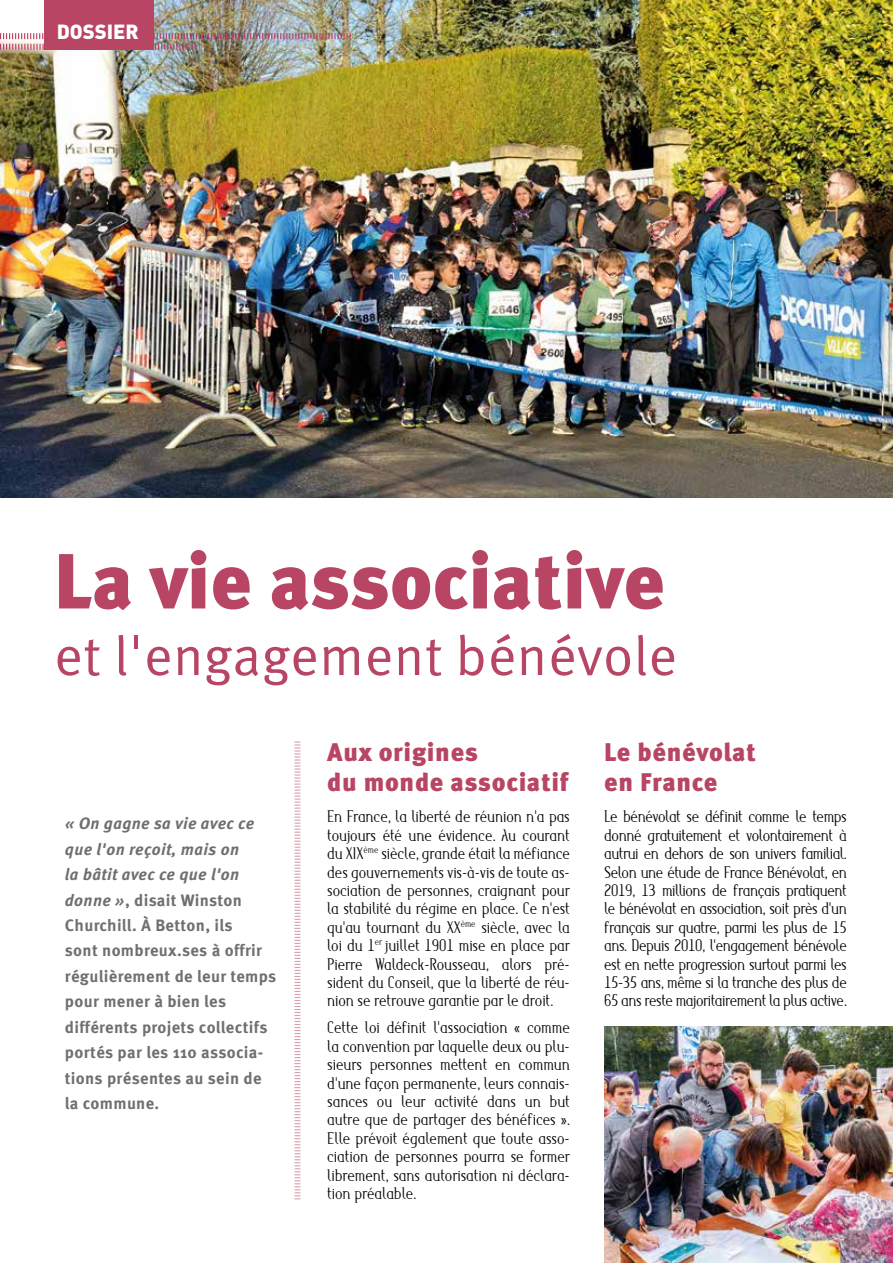
<style>
.page{position:relative;width:893px;height:1263px;background:#fff}
.page>*{position:absolute;margin:0;border:0;box-sizing:border-box;transform-origin:0 0}
.t1{font:900 78px "Meta Pro";color:#b74563}
.t2{font:55.5px "Meta Pro";letter-spacing:.005em;color:#b74563}
.t3{font:900 25.5px/30.6px "Meta Pro";letter-spacing:.025em;color:#b74563}
.t4{font:20.25px "DIN Black Alternate";color:#fff}
.t5{font:300 17.4px/18.5px "Maverick";letter-spacing:-.005em;color:#000;text-align:justify;scale:.88 1}
.t6{font:700 16.5px/25.5px "Meta Pro";letter-spacing:.02em;color:#6e706f}
.s1{font-style:italic}
</style>
<div class="page">
<img style="left:0;top:0;width:893px;height:498px">
<svg style="left:294px;top:741px;width:6px;height:458px"></svg>
<img style="left:0;top:33px;width:351px;height:17px">
<div style="left:44px;top:0;width:110px;height:50px;background:#b74563"></div>
<img style="left:604px;top:1027px;width:289px;height:236px">
<p class="t4" style="left:57px;top:18px;width:84px">DOSSIER</p>
<h1 class="t1" style="left:54px;top:532px;width:612px">La vie associative</h1>
<h2 class="t2" style="left:54px;top:621px;width:625px">et l'engagement bénévole</h2>
<p class="t6" style="left:65px;top:811px;width:213px"><span class="s1">« On gagne sa vie avec ce que l'on reçoit, mais on<br>la bâtit avec ce que l'on donne »</span>, disait Winston<br>Churchill. À Betton, ils<br>sont nombreux.ses à offrir régulièrement de leur temps pour mener à bien les différents projets collectifs portés par les 110 associa&shy;tions présentes au sein de la commune.</p>
<h3 class="t3" style="left:327px;top:737px;width:243px">Aux origines<br>du monde associatif</h3>
<p class="t5" style="left:327px;top:807px;width:277px">En France, la liberté de réunion n'a pas toujours été une évidence. Au courant du XIX<sup>ème</sup> siècle, grande était la méfiance des gouvernements vis-à-vis de toute as&shy;sociation de personnes, craignant pour la stabilité du régime en place. Ce n'est qu'au tournant du XX<sup>ème</sup> siècle, avec la loi du 1<sup>er</sup> juillet 1901 mise en place par Pierre Waldeck-Rousseau, alors pré&shy;sident du Conseil, que la liberté de réu&shy;nion se retrouve garantie par le droit.</p>
<p class="t5" style="left:327px;top:1018px;width:278px">Cette loi définit l'association « comme la convention par laquelle deux ou plu&shy;sieurs personnes mettent en commun d'une façon permanente, leurs connais&shy;sances ou leur activité dans un but autre que de partager des bénéfices ».<br>Elle prévoit également que toute asso&shy;ciation de personnes pourra se former librement, sans autorisation ni déclara&shy;tion préalable.</p>
<h3 class="t3" style="left:604px;top:737px;width:153px">Le bénévolat en France</h3>
<p class="t5" style="left:604px;top:807px;width:278px">Le bénévolat se définit comme le temps donné gratuitement et volontairement à autrui en dehors de son univers familial.<br>Selon une étude de France Bénévolat, en 2019, 13 millions de français pratiquent le bénévolat en association, soit près d'un français sur quatre, parmi les plus de 15 ans. Depuis 2010, l'engagement bénévole est en nette progression surtout parmi les 15-35 ans, même si la tranche des plus de 65 ans reste majoritairement la plus active.</p>
</div>
